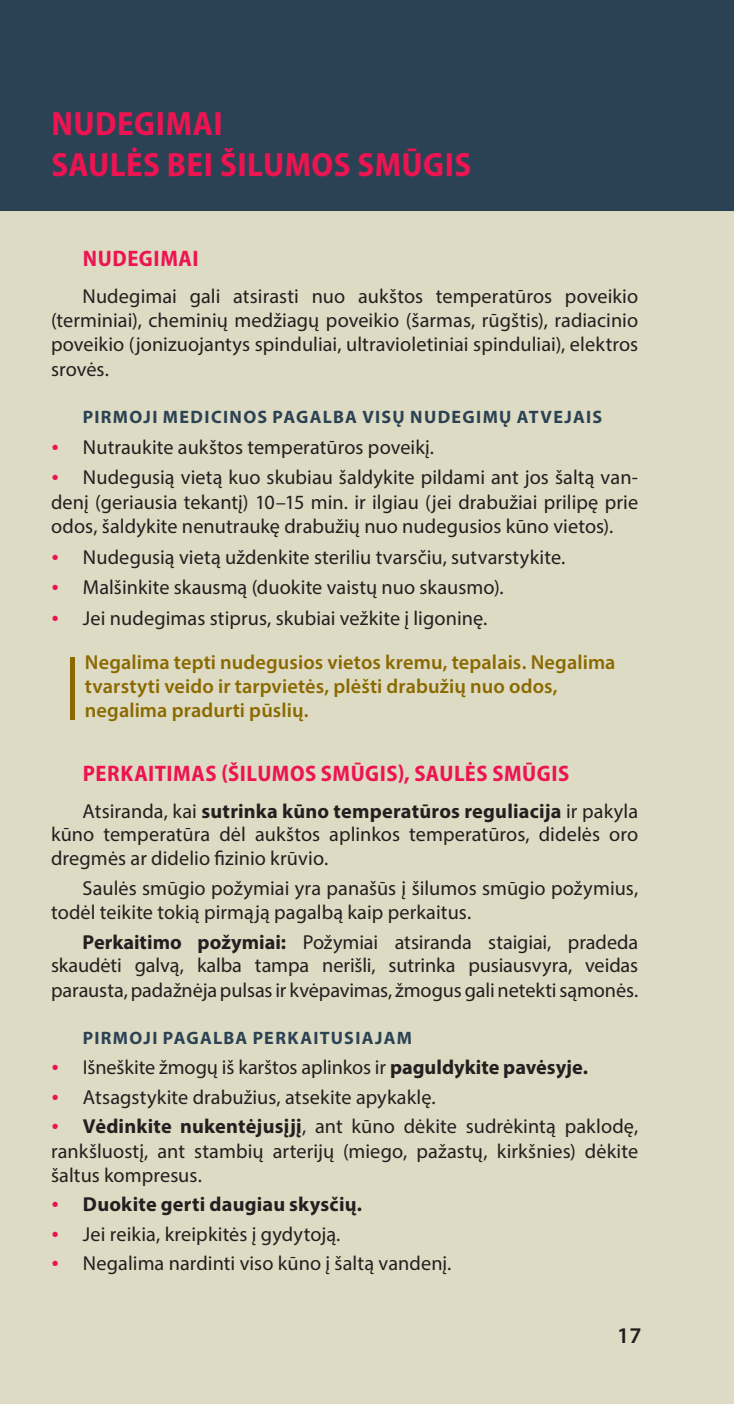
<style>
.page{position:relative;width:734px;height:1404px;background:#fff}
.page>*{position:absolute;margin:0;border:0;box-sizing:border-box;transform-origin:0 0}
.t1{font:700 semi-condensed 33.75px/40.5px "Myriad Pro";letter-spacing:.015em;color:#ed1451}
.t2{font:700 semi-condensed 22.5px "Myriad Pro";letter-spacing:.02em;color:#ed1451}
.t3{font:600 22.5px "Myriad Pro";color:#231f20}
.t4{font:20.25px/24.3px "Myriad Pro";letter-spacing:.005em;color:#231f20}
.t5{font:600 20.25px/24.3px "Myriad Pro";letter-spacing:.005em;color:#8c6900}
.t6{font:700 18px "Myriad Pro";letter-spacing:.075em;color:#2b4255}
.s1{font-weight:600;font-size:18px;color:#ed1451}
.s2{font-weight:700}
</style>
<div class="page">
<div style="left:0;top:0;width:733px;height:1403px;background:#dddbc3"></div>
<div style="left:0;top:0;width:733px;height:210px;background:#2b4255"></div>
<hr style="left:0;top:0;width:1px;height:210px;background:#ed1451">
<div style="left:70px;top:657px;width:5px;height:62px;background:#8c6900"></div>
<h1 class="t1" style="left:51px;top:104px;width:421px">NUDEGIMAI<br>SAULĖS BEI ŠILUMOS SMŪGIS</h1>
<p class="t2" style="left:83px;top:246px;width:44px">NUDEG</p>
<p class="t2" style="left:154px;top:246px;width:46px">IMAI</p>
<p class="t4" style="left:51px;top:283px;width:588px;text-align:justify;text-indent:32px">Nudegimai gali atsirasti nuo aukštos temperatūros poveikio (terminiai), cheminių medžiagų poveikio (šarmas, rūgštis), radiacinio poveikio (jonizuojantys spinduliai, ultravioletiniai spinduliai), elektros srovės.</p>
<p class="t6" style="left:83px;top:405px;width:521px">Pirmoji medicinos pagalba visų nudegimų atvejais</p>
<p class="t4" style="left:59px;top:431px;width:580px;line-height:30.6px"><span class="s1">y</span> Nutraukite aukštos temperatūros poveikį.<br><span class="s1">y</span> Nudegusią vietą kuo skubiau šaldykite pildami ant jos šaltą van-</p>
<p class="t4" style="left:51px;top:489px;width:588px">denį (geriausia tekantį) 10–15 min. ir ilgiau (jei drabužiai prilipę prie odos, šaldykite nenutraukę drabužių nuo nudegusios kūno vietos).</p>
<p class="t4" style="left:59px;top:541px;width:507px;line-height:30.6px"><span class="s1">y</span> Nudegusią vietą uždenkite steriliu tvarsčiu, sutvarstykite. <span class="s1">y</span> Malšinkite skausmą (duokite vaistų nuo skausmo).<br><span class="s1">y</span> Jei nudegimas stiprus, skubiai vežkite į ligoninę.</p>
<p class="t5" style="left:85px;top:649px;width:532px">Negalima tepti nudegusios vietos kremu, tepalais. Negalima tvarstyti veido ir tarpvietės, plėšti drabužių nuo odos, negalima pradurti pūslių.</p>
<p class="t2" style="left:51px;top:761px;width:20px">PE</p>
<p class="t2" style="left:107px;top:761px;width:463px">RKAITIMAS (ŠILUMOS SMŪGIS), SAULĖS SMŪGIS</p>
<p class="t4" style="left:51px;top:798px;width:588px;line-height:23.6px;text-align:justify;text-indent:32px">Atsiranda, kai <span class="s2">sutrinka kūno temperatūros reguliacija</span> ir pakyla kūno temperatūra dėl aukštos aplinkos temperatūros, didelės oro dregmės ar didelio fizinio krūvio.</p>
<p class="t4" style="left:51px;top:875px;width:588px;line-height:23.6px;text-indent:32px">Saulės smūgio požymiai yra panašūs į šilumos smūgio požymius, todėl teikite tokią pirmąją pagalbą kaip perkaitus.</p>
<p class="t4" style="left:51px;top:929px;width:588px;text-align:justify;text-indent:31px"><span class="s2">Perkaitimo požymiai:</span> Požymiai atsiranda staigiai, pradeda skaudėti galvą, kalba tampa nerišli, sutrinka pusiausvyra, veidas parausta, padažnėja pulsas ir kvėpavimas, žmogus gali netekti sąmonės.</p>
<p class="t6" style="left:83px;top:1025px;width:331px">Pirmoji pagalba perkaitusiajam</p>
<p class="t4" style="left:59px;top:1052px;width:580px;line-height:29.5px"><span class="s1">y</span> Išneškite žmogų iš karštos aplinkos ir <span class="s2">paguldykite pavėsyje.<br></span><span class="s1">y</span> Atsagstykite drabužius, atsekite apykaklę.<br><span class="s1">y</span> <span class="s2">Vėdinkite nukentėjusįjį</span>, ant kūno dėkite sudrėkintą paklodę,</p>
<p class="t4" style="left:51px;top:1138px;width:588px">rankšluostį, ant stambių arterijų (miego, pažastų, kirkšnies) dėkite šaltus kompresus.</p>
<p class="t4" style="left:59px;top:1189px;width:393px;line-height:29.5px"><span class="s1">y</span> <span class="s2">Duokite gerti daugiau skysčių.<br></span><span class="s1">y</span> Jei reikia, kreipkitės į gydytoją.<br><span class="s1">y</span> Negalima nardinti viso kūno į šaltą vandenį.</p>
<p class="t3" style="left:617px;top:1320px;width:26px">17</p>
</div>
